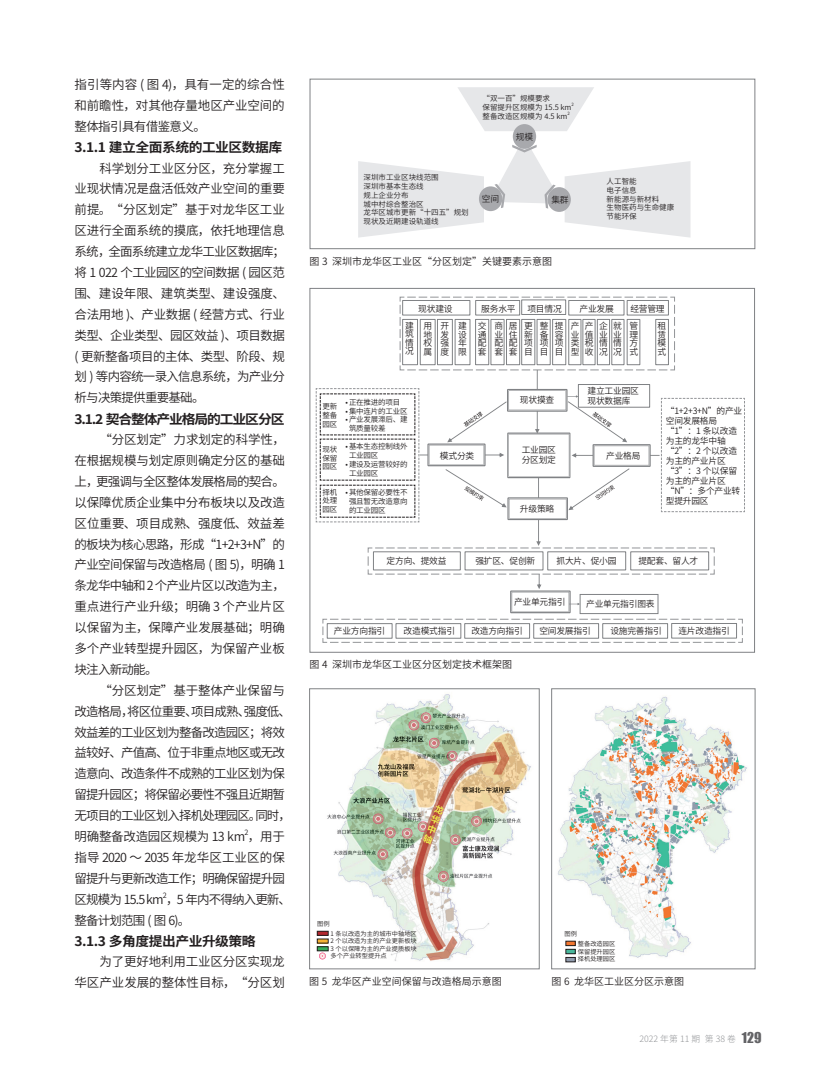
<style>
.page{position:relative;width:826px;height:1085px;background:#fff}
.page>*{position:absolute;margin:0;border:0;box-sizing:border-box;transform-origin:0 0}
.三级标题{font:700 13.12px "Source Han Sans CN";letter-spacing:-.035em;color:#231f20;scale:1.05 1}
.三级标题-2{font:700 13.12px "Source Han Sans CN";letter-spacing:-.08em;color:#231f20;scale:1.05 1}
.正文{font:12.5px/20.9px "Source Han Sans CN";letter-spacing:-.06em;color:#231f20;text-align:justify}
.正文-2{font:12.5px/20.9px "Source Han Sans CN";letter-spacing:-.01em;color:#231f20;text-align:right}
.图说{font:10px "Source Han Sans CN";color:#231f20}
.段落样式1{font:8.75px/8.5px "Source Han Sans CN";letter-spacing:-.025em;color:#231f20;text-align:justify}
.t1{font:300 8.75px "Source Han Sans CN";color:#939598}
.图例文字{font:7.5px/8.8px "Source Han Sans CN";color:#231f20;text-align:justify}
.图例文字-2{font:7.5px/8.8px "Source Han Sans CN";letter-spacing:-.025em;color:#231f20}
.段落样式1-2{font:7.5px/8.8px "Source Han Sans CN";letter-spacing:-.025em;color:#231f20;text-align:justify}
.正文-3{font:7.25px "Source Han Sans CN";color:#231f20}
.图例文字-3{font:6.25px "Source Han Sans CN";color:#231f20}
.图例文字-4{font:4.38px "Source Han Sans CN";color:#231f20}
.s1{font-family:"Impact";font-weight:400;font-size:13.75px;color:#636366}
</style>
<div class="page">
<div style="left:310px;top:79px;width:445px;height:170px;border:1px solid #808285"></div>
<svg style="left:458px;top:87px;width:136px;height:44px"></svg>
<div style="left:513px;top:124px;width:23px;height:25px;background:#a8a9ad;border-radius:50%"></div>
<svg style="left:358px;top:137px;width:332px;height:100px"></svg>
<svg style="left:315px;top:296px;width:430px;height:347px"></svg>
<img style="left:316px;top:694px;width:215px;height:267px">
<div style="left:309px;top:688px;width:230px;height:281px;border:1px solid #808285"></div>
<img style="left:558px;top:696px;width:189px;height:267px">
<div style="left:551px;top:688px;width:204px;height:281px;border:1px solid #808285"></div>
<hr style="left:317px;top:931px;width:11px;height:4px;background:#b2282e">
<div style="left:317px;top:930px;width:11px;height:5px;border:1px solid #231f20"></div>
<svg style="left:317px;top:938px;width:11px;height:4px"></svg>
<div style="left:317px;top:946px;width:11px;height:4px;border:1px solid #231f20"></div>
<svg style="left:319px;top:952px;width:7px;height:7px"></svg>
<svg style="left:566px;top:941px;width:9px;height:16px"></svg>
<div style="left:565px;top:957px;width:10px;height:4px;border:1px solid #231f20"></div>
<p class="正文" style="left:74px;top:74px;width:212px">指引等内容 ( 图 4)，具有一定的综合性和前瞻性，对其他存量地区产业空间的整体指引具有借鉴意义。</p>
<p class="三级标题" style="left:74px;top:140px;width:199px">3.1.1 建立全面系统的工业区数据库</p>
<p class="正文" style="left:74px;top:158px;width:212px;text-indent:25px">科学划分工业区分区，充分掌握工业现状情况是盘活低效产业空间的重要前提。“分区划定”基于对龙华区工业区进行全面系统的摸底，依托地理信息系统，全面系统建立龙华工业区数据库；将 1 022 个工业园区的空间数据 ( 园区范围、建设年限、建筑类型、建设强度、合法用地 )、产业数据 ( 经营方式、行业类型、企业类型、园区效益 )、项目数据( 更新整备项目的主体、类型、阶段、规划 ) 等内容统一录入信息系统，为产业分析与决策提供重要基础。</p>
<p class="三级标题-2" style="left:74px;top:411px;width:201px">3.1.2 契合整体产业格局的工业区分区</p>
<p class="正文" style="left:74px;top:429px;width:212px;text-indent:25px">“分区划定”力求划定的科学性，在根据规模与划定原则确定分区的基础上，更强调与全区整体发展格局的契合。以保障优质企业集中分布板块以及改造区位重要、项目成熟、强度低、效益差的板块为核心思路，形成“1+2+3+N”的产业空间保留与改造格局 ( 图 5)，明确 1条龙华中轴和2个产业片区以改造为主，重点进行产业升级；明确 3 个产业片区以保留为主，保障产业发展基础；明确多个产业转型提升园区，为保留产业板块注入新动能。</p>
<p class="正文" style="left:74px;top:680px;width:218px;text-align:left;text-indent:25px">“分区划定”基于整体产业保留与改造格局，将区位重要、项目成熟、强度低、效益差的工业区划为整备改造园区；将效益较好、产值高、位于非重点地区或无改造意向、改造条件不成熟的工业区划为保留提升园区；将保留必要性不强且近期暂无项目的工业区划入择机处理园区。同时，明确整备改造园区规模为 13 km ，用于</p>
<p class="正文-3" style="left:244px;top:828px;width:6px">2</p>
<p class="正文" style="left:74px;top:847px;width:218px;text-align:left">指导 2020 ～ 2035 年龙华区工业区的保留提升与更新改造工作；明确保留提升园区规模为 15.5 km ，5 年内不得纳入更新、</p>
<p class="正文-3" style="left:163px;top:890px;width:6px">2</p>
<p class="正文" style="left:74px;top:909px;width:117px">整备计划范围 ( 图 6)。</p>
<p class="三级标题" style="left:74px;top:933px;width:174px">3.1.3 多角度提出产业升级策略</p>
<p class="正文-2" style="left:74px;top:951px;width:212px">为了更好地利用工业区分区实现龙<br>华区产业发展的整体性目标，“分区划</p>
<p class="图例文字" style="left:482px;top:94px;width:69px">“双一百”规模要求</p>
<p class="图例文字" style="left:482px;top:103px;width:90px">保留提升区规模为 15.5 km</p>
<p class="图例文字-4" style="left:571px;top:102px;width:4px">2</p>
<p class="图例文字" style="left:482px;top:112px;width:86px">整备改造区规模为 4.5 km</p>
<p class="图例文字-4" style="left:567px;top:111px;width:4px">2</p>
<p class="图例文字" style="left:363px;top:173px;width:76px">深圳市工业区块线范围</p>
<p class="图例文字" style="left:363px;top:182px;width:61px">深圳市基本生态线</p>
<p class="图例文字" style="left:363px;top:191px;width:46px">规上企业分布</p>
<p class="图例文字" style="left:363px;top:200px;width:61px">城中村综合整治区</p>
<p class="图例文字" style="left:363px;top:208px;width:106px">龙华区城市更新“十四五”规划</p>
<p class="图例文字" style="left:363px;top:217px;width:76px">现状及近期建设轨道线</p>
<p class="段落样式1" style="left:516px;top:132px;width:19px">规模</p>
<p class="段落样式1" style="left:482px;top:194px;width:19px">空间</p>
<p class="段落样式1" style="left:551px;top:196px;width:19px">集群</p>
<p class="图说" style="left:309px;top:255px;width:244px">图 3 深圳市龙华区工业区“分区划定”关键要素示意图</p>
<p class="图例文字" style="left:606px;top:177px;width:31px">人工智能</p>
<p class="图例文字" style="left:606px;top:186px;width:31px">电子信息</p>
<p class="图例文字" style="left:606px;top:194px;width:54px">新能源与新材料</p>
<p class="图例文字" style="left:606px;top:203px;width:69px">生物医药与生命健康</p>
<p class="图例文字" style="left:606px;top:212px;width:31px">节能环保</p>
<p class="段落样式1" style="left:418px;top:304px;width:36px">现状建设</p>
<p class="段落样式1" style="left:481px;top:304px;width:36px">服务水平</p>
<p class="段落样式1" style="left:527px;top:304px;width:36px">项目情况</p>
<p class="段落样式1" style="left:579px;top:304px;width:36px">产业发展</p>
<p class="段落样式1" style="left:630px;top:304px;width:36px">经营管理</p>
<p class="段落样式1" style="left:405px;top:321px;width:10px">建筑情况</p>
<p class="段落样式1" style="left:423px;top:322px;width:10px">用地权属</p>
<p class="段落样式1" style="left:440px;top:322px;width:10px">开发强度</p>
<p class="段落样式1" style="left:458px;top:322px;width:10px">建设年限</p>
<p class="段落样式1" style="left:478px;top:322px;width:10px">交通配套</p>
<p class="段落样式1" style="left:494px;top:322px;width:10px">商业配套</p>
<p class="段落样式1" style="left:509px;top:322px;width:10px">居住配套</p>
<p class="段落样式1" style="left:524px;top:322px;width:10px">更新项目</p>
<p class="段落样式1" style="left:540px;top:322px;width:10px">整备项目</p>
<p class="段落样式1" style="left:555px;top:322px;width:10px">提容项目</p>
<p class="段落样式1" style="left:570px;top:322px;width:10px">产业类型</p>
<p class="段落样式1" style="left:585px;top:322px;width:10px">产值税收</p>
<p class="段落样式1" style="left:599px;top:322px;width:10px">企业情况</p>
<p class="段落样式1" style="left:613px;top:322px;width:10px">就业情况</p>
<p class="段落样式1" style="left:629px;top:322px;width:10px">管理方式</p>
<p class="段落样式1" style="left:657px;top:322px;width:10px">租赁模式</p>
<p class="段落样式1-2" style="left:322px;top:402px;width:16px">更新整备园区</p>
<p class="段落样式1-2" style="left:322px;top:445px;width:16px">现状保留园区</p>
<p class="段落样式1-2" style="left:322px;top:487px;width:16px">择机处理园区</p>
<p class="图例文字-2" style="left:345px;top:398px;width:56px">• 正在推进的项目</p>
<p class="图例文字-2" style="left:345px;top:406px;width:64px">• 集中连片的工业区</p>
<p class="图例文字-2" style="left:349px;top:415px;width:60px;text-indent:-4px">• 产业发展滞后、建筑质量较差</p>
<p class="图例文字-2" style="left:349px;top:442px;width:60px;text-indent:-4px">• 基本生态控制线外工业园区</p>
<p class="图例文字-2" style="left:349px;top:460px;width:60px;text-indent:-4px">• 建设及运营较好的工业园区</p>
<p class="图例文字" style="left:349px;top:488px;width:60px;text-indent:-4px">• 其他保留必要性不强且暂无改造意向的工业园区</p>
<p class="段落样式1" style="left:520px;top:396px;width:36px">现状摸查</p>
<p class="段落样式1" style="left:587px;top:387px;width:53px">建立工业园区</p>
<p class="段落样式1" style="left:587px;top:397px;width:44px">现状数据库</p>
<p class="段落样式1" style="left:521px;top:445px;width:36px">工业园区</p>
<p class="段落样式1" style="left:521px;top:455px;width:36px">分区划定</p>
<p class="段落样式1" style="left:440px;top:451px;width:36px">模式分类</p>
<p class="段落样式1" style="left:606px;top:451px;width:36px">产业格局</p>
<p class="段落样式1" style="left:520px;top:505px;width:36px">升级策略</p>
<p class="段落样式1" style="left:665px;top:405px;width:78px;line-height:10px">“1+2+3+N”的产业空间发展格局</p>
<p class="段落样式1" style="left:665px;top:425px;width:73px;line-height:10px">“1”：1 条以改造为主的龙华中轴</p>
<p class="段落样式1" style="left:665px;top:445px;width:73px;line-height:10px">“2”：2 个以改造为主的产业片区</p>
<p class="段落样式1" style="left:665px;top:465px;width:73px;line-height:10px">“3”：3 个以保留为主的产业片区</p>
<p class="段落样式1" style="left:665px;top:485px;width:76px;line-height:10px">“N”：多个产业转型提升园区</p>
<p class="段落样式1" style="left:386px;top:557px;width:61px">定方向、提效益</p>
<p class="段落样式1" style="left:475px;top:557px;width:61px">强扩区、促创新</p>
<p class="段落样式1" style="left:556px;top:557px;width:61px">抓大片、促小园</p>
<p class="段落样式1" style="left:638px;top:557px;width:61px">提配套、留人才</p>
<p class="段落样式1" style="left:514px;top:598px;width:53px">产业单元指引</p>
<p class="段落样式1" style="left:586px;top:600px;width:70px">产业单元指引图表</p>
<p class="段落样式1" style="left:403px;top:627px;width:53px">改造模式指引</p>
<p class="段落样式1" style="left:539px;top:627px;width:53px">空间发展指引</p>
<p class="段落样式1" style="left:610px;top:627px;width:53px">设施完善指引</p>
<p class="段落样式1" style="left:678px;top:627px;width:53px">连片改造指引</p>
<p class="段落样式1" style="left:334px;top:627px;width:53px">产业方向指引</p>
<p class="段落样式1" style="left:471px;top:627px;width:53px">改造方向指引</p>
<p class="图说" style="left:309px;top:659px;width:204px">图 4 深圳市龙华区工业区分区划定技术框架图</p>
<p class="图例文字-3" style="left:317px;top:919px;width:14px">图例</p>
<p class="图例文字-3" style="left:330px;top:929px;width:88px">1 条以改造为主的城市中轴地区</p>
<p class="图例文字-3" style="left:330px;top:937px;width:88px">2 个以改造为主的产业更新板块</p>
<p class="图例文字-3" style="left:330px;top:944px;width:88px">3 个以保障为主的产业提质板块</p>
<p class="图例文字-3" style="left:330px;top:952px;width:58px">多个产业转型提升点</p>
<p class="图例文字-3" style="left:564px;top:930px;width:14px">图例</p>
<p class="图例文字-3" style="left:578px;top:940px;width:39px">整备改造园区</p>
<p class="图例文字-3" style="left:578px;top:947px;width:39px">保留提升园区</p>
<p class="图例文字-3" style="left:578px;top:955px;width:39px">择机处理园区</p>
<p class="图说" style="left:309px;top:975px;width:194px">图 5 龙华区产业空间保留与改造格局示意图</p>
<p class="图说" style="left:551px;top:975px;width:134px">图 6 龙华区工业区分区示意图</p>
<p class="t1" style="left:639px;top:1033px;width:123px">2022 年第 11 期 第 38 卷 <span class="s1">129</span></p>
</div>
